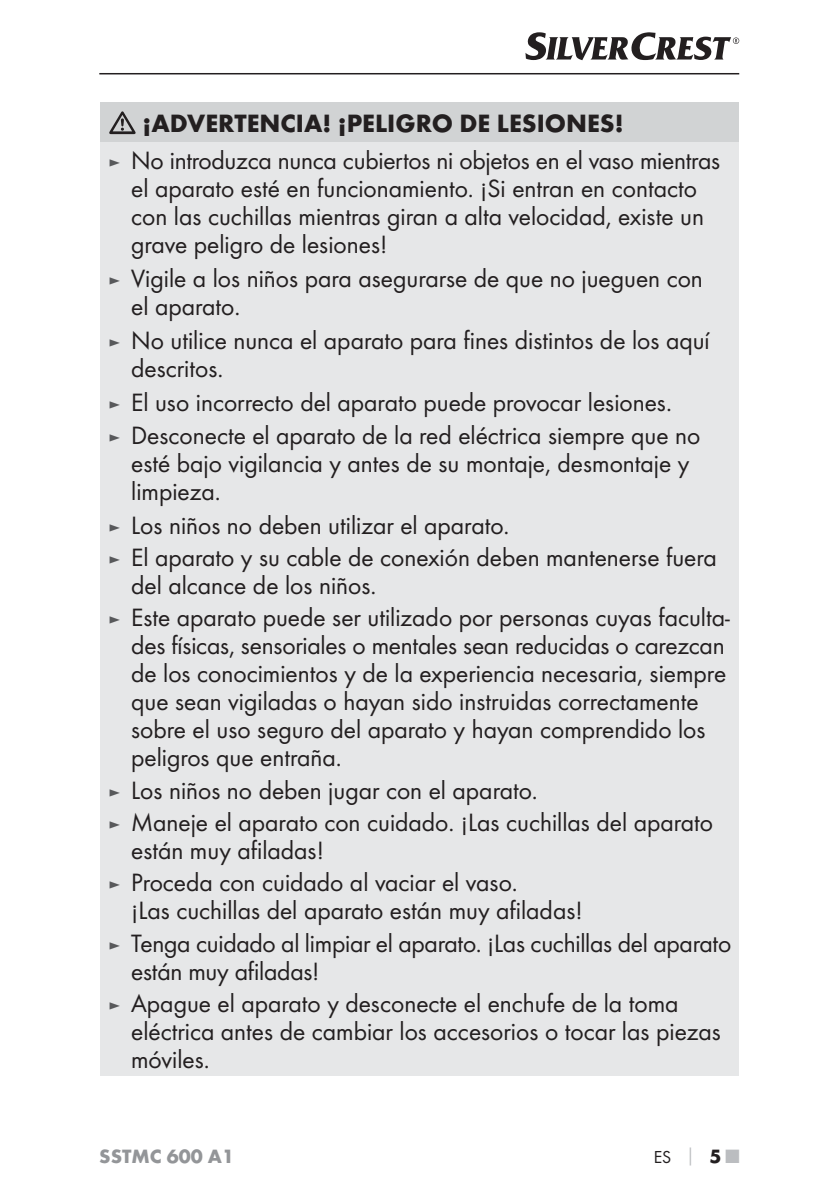
<style>
.page{position:relative;width:840px;height:1191px;background:#fff}
.page>*{position:absolute;margin:0;border:0;box-sizing:border-box;transform-origin:0 0}
.t1{font:26px/28px "Futura Boo";color:#231f20}
.t2{font:700 26px "Futura";color:#231f20}
.t3{font:700 20px "Futura";color:#939598}
.t4{font:18px "Futura Boo";color:#231f20}
.s1{font-size:18px;color:#58595b}
.s2{font-family:"Futura";font-weight:700;color:#bbbdc0}
.s3{font-family:"Futura";font-weight:700;font-size:20px}
.s4{font-family:"Futura";font-weight:700;font-size:20px;color:#bbbdc0}
</style>
<div class="page">
<hr style="left:99px;top:73px;width:639px;height:1px;background:#231f20">
<svg style="left:525px;top:32px;width:213px;height:28px"></svg>
<div style="left:100px;top:102px;width:638px;height:40px;background:#d1d3d4"></div>
<div style="left:100px;top:142px;width:638px;height:933px;background:#e6e7e8"></div>
<svg style="left:109px;top:111px;width:26px;height:23px"></svg>
<p class="t2" style="left:142px;top:113px;width:482px">¡ADVERTENCIA! ¡PELIGRO DE LESIONES!</p>
<p class="t1" style="left:131px;top:148px;width:590px;text-indent:-23px"><span class="s1">►</span> No introduzca nunca cubiertos ni objetos en el vaso mientras el aparato esté en funcionamiento. ¡Si entran en contacto con las cuchillas mientras giran a alta velocidad, existe un grave peligro de lesiones!</p>
<p class="t1" style="left:131px;top:266px;width:573px;text-indent:-23px"><span class="s1">►</span> Vigile a los niños para asegurarse de que no jueguen con el aparato.</p>
<p class="t1" style="left:131px;top:327px;width:579px;text-indent:-23px"><span class="s1">►</span> No utilice nunca el aparato para fines distintos de los aquí descritos.</p>
<p class="t1" style="left:108px;top:386px;width:593px;line-height:33.6px"><span class="s1">►</span> El uso incorrecto del aparato puede provocar lesiones.<br><span class="s1">►</span> Desconecte el aparato de la red eléctrica siempre que no</p>
<p class="t1" style="left:131px;top:451px;width:559px">esté bajo vigilancia y antes de su montaje, desmontaje y limpieza.</p>
<p class="t1" style="left:108px;top:510px;width:609px;line-height:32.2px"><span class="s1">►</span> Los niños no deben utilizar el aparato.<br><span class="s1">►</span> El aparato y su cable de conexión deben mantenerse fuera</p>
<p class="t1" style="left:108px;top:571px;width:622px;line-height:32.2px;text-indent:23px">del alcance de los niños.<br><span class="s1">►</span> Este aparato puede ser utilizado por personas cuyas faculta-</p>
<p class="t1" style="left:131px;top:633px;width:596px">des físicas, sensoriales o mentales sean reducidas o carezcan de los conocimientos y de la experiencia necesaria, siempre que sean vigiladas o hayan sido instruidas correctamente sobre el uso seguro del aparato y hayan comprendido los peligros que entraña.</p>
<p class="t1" style="left:108px;top:775px;width:606px;line-height:32.2px"><span class="s1">►</span> Los niños no deben jugar con el aparato.<br><span class="s1">►</span> Maneje el aparato con cuidado. ¡Las cuchillas del aparato</p>
<p class="t1" style="left:108px;top:835px;width:410px;line-height:32.2px;text-indent:23px">están muy afiladas!<br><span class="s1">►</span> Proceda con cuidado al vaciar el vaso.</p>
<p class="t1" style="left:108px;top:896px;width:624px;line-height:32.2px;text-indent:23px">¡Las cuchillas del aparato están muy afiladas!<br><span class="s1">►</span> Tenga cuidado al limpiar el aparato. ¡Las cuchillas del aparato</p>
<p class="t1" style="left:108px;top:956px;width:571px;line-height:32.2px;text-indent:23px">están muy afiladas!<br><span class="s1">►</span> Apague el aparato y desconecte el enchufe de la toma</p>
<p class="t1" style="left:131px;top:1018px;width:591px">eléctrica antes de cambiar los accesorios o tocar las piezas móviles.</p>
<p class="t3" style="left:99px;top:1148px;width:136px">SSTMC 600 A1</p>
<p class="t4" style="left:653px;top:1148px;width:87px">ES <span class="s2">│</span> <span class="s3">5</span><span class="s4">■</span></p>
</div>
